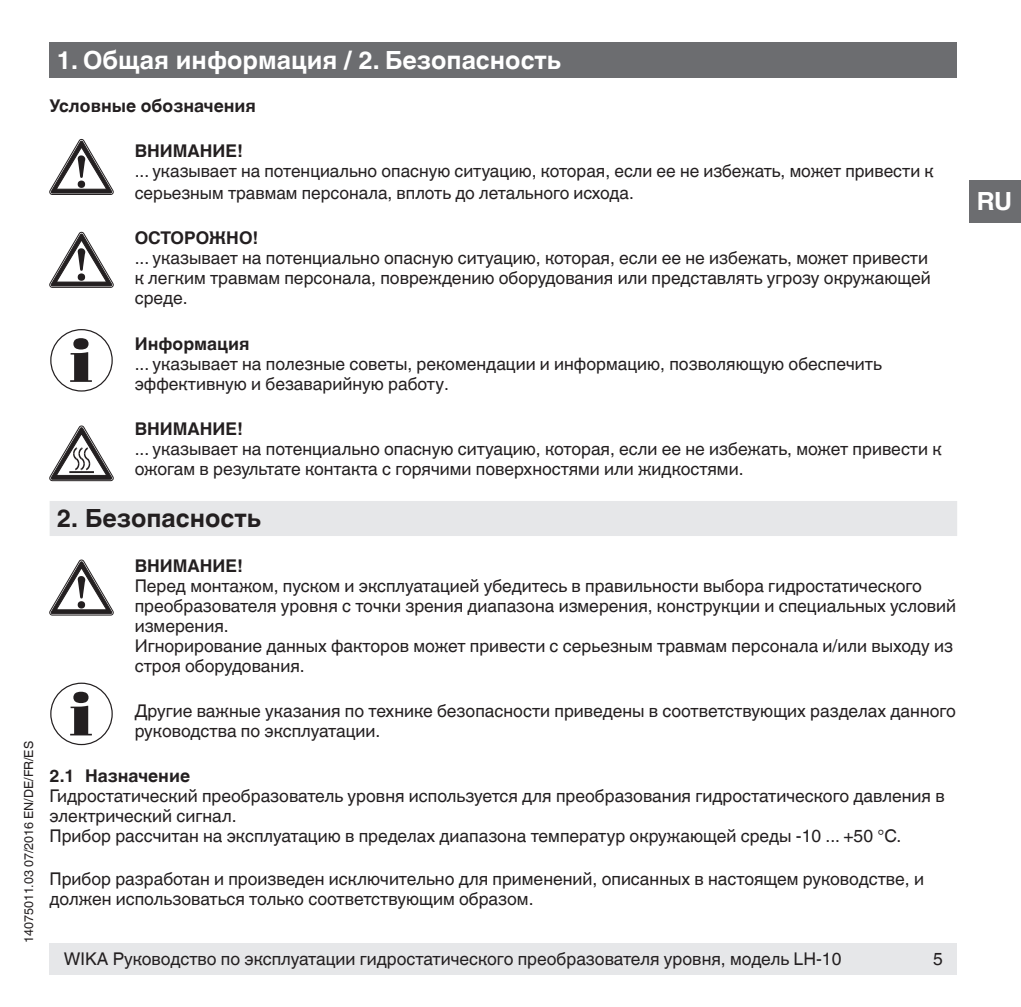
<style>
.page{position:relative;width:1021px;height:1007px;background:#fff}
.page>*{position:absolute;margin:0;border:0;box-sizing:border-box;transform-origin:0 0}
.t1{font:700 25px "Helvetica World";color:#fff}
.t2{font:700 25px "Helvetica World";color:#231f20}
.t3{font:17.5px/20px "Helvetica World";color:#231f20}
.t4{font:700 17.5px "Helvetica World";color:#231f20}
.t5{font:12.5px "Helvetica World";color:#231f20}
</style>
<div class="page">
<div style="left:50px;top:943px;width:907px;height:31px;background:#e6e7e9"></div>
<div style="left:50px;top:43px;width:907px;height:35px;background:#6c6d70"></div>
<div style="left:969px;top:180px;width:51px;height:42px;background:#6c6d70"></div>
<div style="left:50px;top:501px;width:907px;height:35px;background:#e6e7e9"></div>
<svg style="left:50px;top:139px;width:63px;height:55px"></svg>
<svg style="left:50px;top:232px;width:63px;height:55px"></svg>
<svg style="left:70px;top:338px;width:22px;height:44px"></svg>
<div style="left:50px;top:329px;width:63px;height:62px;border:1px solid #231f20;border-radius:50%"></div>
<svg style="left:50px;top:426px;width:63px;height:54px"></svg>
<svg style="left:50px;top:560px;width:63px;height:55px"></svg>
<svg style="left:70px;top:691px;width:22px;height:44px"></svg>
<div style="left:50px;top:682px;width:63px;height:63px;border:1px solid #231f20;border-radius:50%"></div>
<p class="t5" style="left:22px;top:943px;width:203px;rotate:-90deg">14075011.03 07/2016 EN/DE/FR/ES</p>
<h1 class="t1" style="left:57px;top:46px;width:506px">1. Общая информация / 2. Безопасность</h1>
<p class="t4" style="left:50px;top:95px;width:208px">Условные обозначения</p>
<p class="t4" style="left:135px;top:140px;width:110px">ВНИМАНИЕ!</p>
<p class="t3" style="left:135px;top:159px;width:800px;line-height:22.5px">... указывает на потенциально опасную ситуацию, которая, если ее не избежать, может привести к серьезным травмам персонала, вплоть до летального исхода.</p>
<p class="t4" style="left:135px;top:228px;width:125px">ОСТОРОЖНО!</p>
<p class="t3" style="left:135px;top:248px;width:797px">... указывает на потенциально опасную ситуацию, которая, если ее не избежать, может привести к легким травмам персонала, повреждению оборудования или представлять угрозу окружающей среде.</p>
<p class="t4" style="left:135px;top:333px;width:116px">Информация</p>
<p class="t3" style="left:135px;top:353px;width:748px">... указывает на полезные советы, рекомендации и информацию, позволяющую обеспечить эффективную и безаварийную работу.</p>
<p class="t4" style="left:135px;top:418px;width:110px">ВНИМАНИЕ!</p>
<p class="t3" style="left:135px;top:438px;width:808px">... указывает на потенциально опасную ситуацию, которая, если ее не избежать, может привести к ожогам в результате контакта с горячими поверхностями или жидкостями.</p>
<h1 class="t2" style="left:57px;top:504px;width:206px">2. Безопасность</h1>
<p class="t4" style="left:135px;top:555px;width:110px">ВНИМАНИЕ!</p>
<p class="t3" style="left:135px;top:576px;width:823px">Перед монтажом, пуском и эксплуатацией убедитесь в правильности выбора гидростатического преобразователя уровня с точки зрения диапазона измерения, конструкции и специальных условий измерения.<br>Игнорирование данных факторов может привести с серьезным травмам персонала и/или выходу из строя оборудования.</p>
<p class="t3" style="left:135px;top:701px;width:822px">Другие важные указания по технике безопасности приведены в соответствующих разделах данного руководства по эксплуатации.</p>
<p class="t4" style="left:50px;top:765px;width:142px">2.1 Назначение</p>
<p class="t3" style="left:50px;top:786px;width:896px">Гидростатический преобразователь уровня используется для преобразования гидростатического давления в электрический сигнал.<br>Прибор рассчитан на эксплуатацию в пределах диапазона температур окружающей среды -10 ... +50 °C.</p>
<p class="t3" style="left:50px;top:868px;width:875px">Прибор разработан и произведен исключительно для применений, описанных в настоящем руководстве, и должен использоваться только соответствующим образом.</p>
<p class="t3" style="left:64px;top:949px;width:779px">WIKA Руководство по эксплуатации гидростатического преобразователя уровня, модель LH-10</p>
<p class="t3" style="left:933px;top:949px;width:11px">5</p>
<h1 class="t1" style="left:976px;top:187px;width:37px">RU</h1>
</div>
